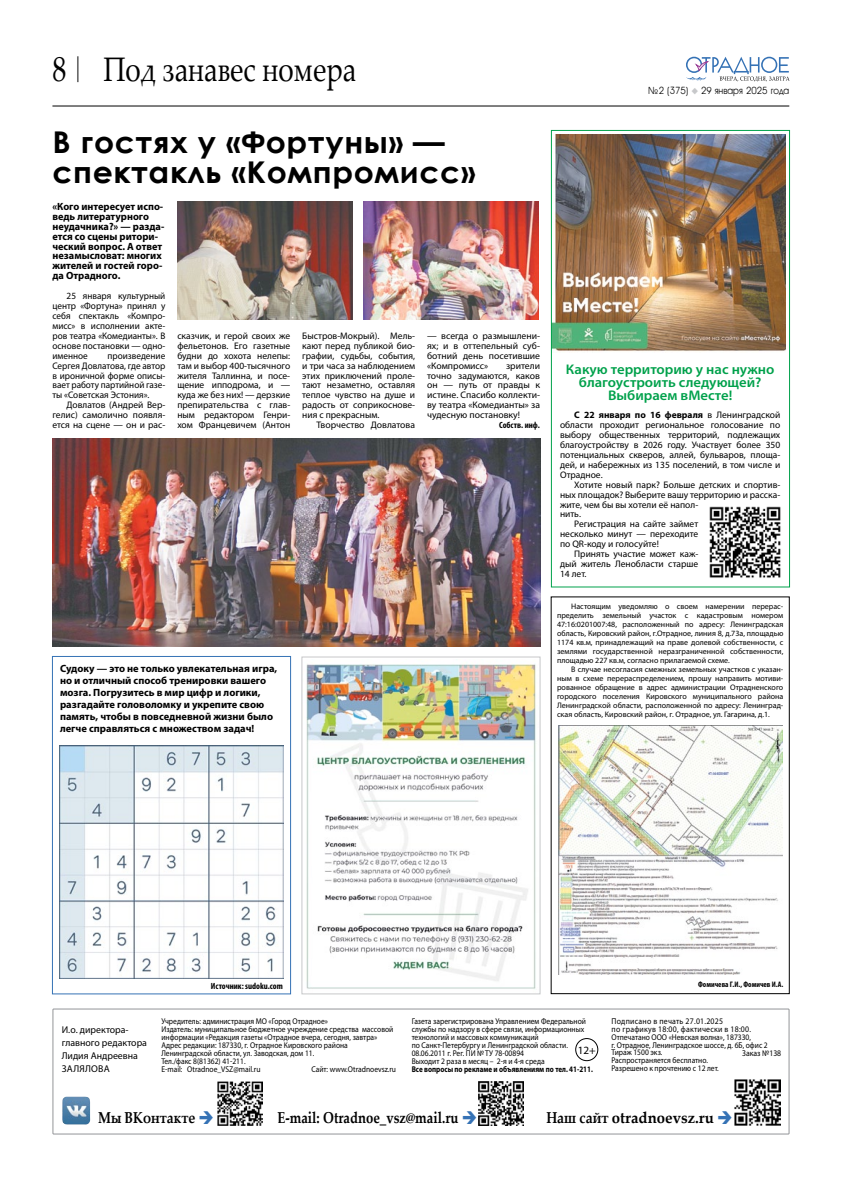
<style>
.page{position:relative;width:842px;height:1191px;background:#fff}
.page>*{position:absolute;margin:0;border:0;box-sizing:border-box;transform-origin:0 0}
.t1{font:35px "Palatino Linotype";color:#000;scale:.8 1}
.t2{font:34px "Palatino Linotype";color:#000;scale:.8 1}
.t3{font:700 30px/30px "Century Gothic";letter-spacing:.02em;color:#000;scale:1.05 1}
.t4{font:700 15.8px "Palatino Linotype";color:#000;scale:.83 1}
.t5{font:700 15.8px "Palatino Linotype";color:#000;scale:.82 1}
.t6{font:600 14px/13px "Myriad Pro";color:#00a14b;text-align:center;scale:1.05 1}
.t7{font:11.1px "Myriad Pro";color:#000}
.t8{font:700 10.5px/9.9px "Myriad Pro";color:#000}
.t9{font:300 10px "a Avante Rough";color:#000;scale:.95 1}
.t10{font:9.9px/12.8px "Myriad Pro";color:#000}
.t11{font:9.5px/9.9px "Myriad Pro";color:#000;text-align:justify}
.t12{font:700 condensed 9px "Myriad Pro";color:#000}
.t13{font:8.5px/8px "Myriad Pro";letter-spacing:.03em;color:#000;scale:.92 1}
.t14{font:8.5px "Myriad Pro";color:#000;scale:.91 1}
.t15{font:8.4px/7.9px "Myriad Pro";color:#000;scale:.9 1}
.t16{font:700 8.4px "Myriad Pro";color:#000;scale:.84 1}
.t17{font:8px/9px "Myriad Pro";color:#000;text-align:justify}
.t18{font:700 condensed 8px "Myriad Pro";color:#000}
.s1{font-family:"Times New Roman";font-size:28px}
.s2{color:#c7c8ca}
.s3{font-weight:700}
.s4{color:#3572b5}
</style>
<div class="page">
<hr style="left:52px;top:106px;width:737px;height:1px;background:#000">
<div style="left:52px;top:656px;width:239px;height:338px;border:1px solid #3572b5"></div>
<img style="left:558px;top:726px;width:225px;height:248px">
<img style="left:553px;top:135px;width:232px;height:217px">
<img style="left:709px;top:506px;width:72px;height:72px">
<div style="left:551px;top:130px;width:239px;height:457px;border:1px solid #00a14b"></div>
<img style="left:60px;top:746px;width:223px;height:232px">
<img style="left:306px;top:664px;width:230px;height:325px">
<div style="left:302px;top:657px;width:238px;height:337px;border:1px solid #c7c8ca"></div>
<img style="left:177px;top:202px;width:176px;height:117px">
<img style="left:364px;top:202px;width:175px;height:117px">
<img style="left:52px;top:438px;width:488px;height:208px">
<svg style="left:686px;top:57px;width:103px;height:25px"></svg>
<svg style="left:52px;top:1008px;width:738px;height:127px"></svg>
<div style="left:576px;top:1038px;width:22px;height:22px;border:1px solid #000;border-radius:50%"></div>
<img style="left:218px;top:1081px;width:45px;height:44px">
<img style="left:734px;top:1080px;width:46px;height:45px">
<img style="left:62px;top:1096px;width:28px;height:28px">
<img style="left:479px;top:1081px;width:44px;height:44px">
<h1 class="t1" style="left:52px;top:45px;width:36px">8 <span class="s1">|</span></h1>
<h2 class="t2" style="left:103px;top:45px;width:318px">Под занавес номера</h2>
<h3 class="t3" style="left:52px;top:126px;width:404px">В гостях у «Фортуны» — спектакль «Компромисс»</h3>
<p class="t8" style="left:52px;top:201px;width:113px">«Кого интересует испо&shy;ведь литературного неудачника?» — разда&shy;ется со сцены ритори&shy;ческий вопрос. А ответ незамысловат: многих жителей и гостей горо&shy;да Отрадного.</p>
<p class="t11" style="left:52px;top:291px;width:114px;text-indent:14px">25 января культурный центр «Фортуна» принял у себя спектакль «Компро&shy;мисс» в исполнении акте&shy;ров театра «Комедианты». В основе постановки — одно&shy;именное</p>
<p class="t11" style="left:52px;top:350px;width:114px;text-indent:55px">произведение Сергея Довлатова, где автор в ироничной форме описы&shy;вает работу партийной газе&shy;ты «Советская Эстония».</p>
<p class="t11" style="left:52px;top:400px;width:114px;text-indent:14px">Довлатов (Андрей Вер&shy;гелис) самолично появля&shy;ется на сцене — он и рас-</p>
<p class="t11" style="left:177px;top:330px;width:114px">сказчик, и герой своих же фельетонов. Его газетные будни до хохота нелепы: там и выбор 400-тысячного жителя Таллинна, и посе&shy;щение ипподрома, и — куда же без них! — дерзкие препирательства с глав&shy;ным редактором Генри&shy;хом Францевичем (Антон</p>
<p class="t11" style="left:302px;top:330px;width:114px">Быстров-Мокрый). Мель&shy;кают перед публикой био&shy;графии, судьбы, события, и три часа за наблюдением этих приключений проле&shy;тают незаметно, оставляя теплое чувство на душе и радость от соприкоснове&shy;ния с прекрасным.</p>
<p class="t11" style="left:316px;top:420px;width:100px">Творчество Довлатова</p>
<p class="t11" style="left:427px;top:330px;width:114px">— всегда о размышлени&shy;ях; и в оттепельный суб&shy;ботний день посетившие «Компромисс»</p>
<p class="t11" style="left:427px;top:360px;width:114px;text-indent:79px">зрители точно задумаются, каков он — путь от правды к истине. Спасибо коллекти&shy;ву театра «Комедианты» за чудесную постановку!</p>
<p class="t12" style="left:499px;top:419px;width:42px">Собств. инф.</p>
<p class="t8" style="left:60px;top:662px;width:219px;line-height:12px">Судоку — это не только увлекательная игра, но и отличный способ тренировки вашего мозга. Погрузитесь в мир цифр и логики, разгадайте головоломку и укрепите свою память, чтобы в повседневной жизни было легче справляться с множеством задач!</p>
<p class="t9" style="left:648px;top:85px;width:150px">№ 2 (375) <span class="s2">◆</span> 29 января 2025 года</p>
<h3 class="t6" style="left:566px;top:362px;width:200px">Какую территорию у нас нужно благоустроить следующей?<br>Выбираем вМесте!</h3>
<p class="t11" style="left:560px;top:410px;width:222px;text-indent:14px"><span class="s3">С 22 января по 16 февраля</span> в Ленинградской области проходит региональное голосование по выбору общественных территорий, подлежащих благоустройству в 2026 году. Участвует более 350 потенциальных скверов, аллей, бульваров, площа&shy;дей, и набережных из 135 поселений, в том числе и Отрадное.</p>
<p class="t11" style="left:574px;top:479px;width:208px">Хотите новый парк? Больше детских и спортив-</p>
<p class="t11" style="left:560px;top:489px;width:222px">ных площадок? Выберите вашу территорию и расска-</p>
<p class="t11" style="left:560px;top:499px;width:140px">жите, чем бы вы хотели её напол-</p>
<p class="t11" style="left:560px;top:509px;width:22px">нить.</p>
<p class="t11" style="left:574px;top:519px;width:126px">Регистрация на сайте займет</p>
<p class="t11" style="left:560px;top:529px;width:140px">несколько минут — переходите</p>
<p class="t11" style="left:560px;top:539px;width:100px">по QR-коду и голосуйте!</p>
<p class="t11" style="left:574px;top:549px;width:126px">Принять участие может каж-</p>
<p class="t11" style="left:560px;top:559px;width:140px">дый житель Ленобласти старше</p>
<p class="t11" style="left:560px;top:569px;width:28px">14 лет.</p>
<p class="t17" style="left:557px;top:601px;width:228px;text-indent:14px">Настоящим уведомляю о своем намерении перерас&shy;пределить земельный участок с кадастровым номером 47:16:0201007:48, расположенный по адресу: Ленинградская область, Кировский район, г.Отрадное, линия 8, д.73а, площадью 1174 кв.м, принадлежащий на праве долевой собственности, с землями государственной неразграниченной собственности, площадью 227 кв.м, согласно прилагаемой схеме.</p>
<p class="t17" style="left:557px;top:664px;width:228px;text-indent:14px">В случае несогласия смежных земельных участков с указан&shy;ным в схеме перераспределением, прошу направить мотиви&shy;рованное обращение в адрес администрации Отрадненского городского поселения Кировского муниципального района Ленинградской области, расположенной по адресу: Ленинград&shy;ская область, Кировский район, г. Отрадное, ул. Гагарина, д.1.</p>
<p class="t10" style="left:62px;top:1023px;width:87px">И.о. директора&shy;главного редактора<br>Лидия Андреевна<br>Залялова</p>
<p class="t12" style="left:211px;top:980px;width:73px">Источник: sudoku.com</p>
<p class="t15" style="left:161px;top:1017px;width:259px">Учредитель: администрация МО «Город Отрадное»<br>Издатель: муниципальное бюджетное учреждение средства массовой информации «Редакция газеты «Отрадное вчера, сегодня, завтра» Адрес редакции: 187330, г. Отрадное Кировского района Ленинградской области, ул. Заводская, дом 11.<br>Тел./факс 8(81362) 41-211.<br>E-mail: Otradnoe_VSZ@mail.ru</p>
<p class="t15" style="left:311px;top:1064px;width:96px">Сайт: www.Otradnoevsz.ru</p>
<p class="t15" style="left:412px;top:1017px;width:195px">Газета зарегистрирована Управлением Федеральной службы по надзору в сфере связи, информационных технологий и массовых коммуникаций<br>по Санкт-Петербургу и Ленинградской области.<br>08.06.2011 г. Рег. ПИ №ТУ 78-00894<br>Выходит 2 раза в месяц – 2-я и 4-я среда</p>
<p class="t16" style="left:412px;top:1063px;width:217px">Все вопросы по рекламе и объявлениям по тел. 41-211.</p>
<p class="t7" style="left:578px;top:1043px;width:20px">12+</p>
<p class="t18" style="left:698px;top:979px;width:87px">Фомичева Г.И., Фомичев И.А.</p>
<p class="t13" style="left:612px;top:1016px;width:153px">Подписано в печать 27.01.2025<br>по графикув 18:00, фактически в 18:00.</p>
<p class="t14" style="left:742px;top:1047px;width:44px">Заказ №138</p>
<p class="t15" style="left:611px;top:1032px;width:175px">Отпечатано ООО «Невская волна», 187330,<br>г. Отрадное, Ленинградское шоссе, д. 6Б, офис 2<br>Тираж 1500 экз.<br>Распространяется бесплатно.<br>Разрешено к прочтению с 12 лет.</p>
<h3 class="t5" style="left:98px;top:1106px;width:143px">Мы ВКонтакте <span class="s4">➔</span></h3>
<h3 class="t4" style="left:277px;top:1106px;width:242px">E-mail: Otradnoe_vsz@mail.ru <span class="s4">➔</span></h3>
<h3 class="t4" style="left:546px;top:1106px;width:226px">Наш сайт otradnoevsz.ru <span class="s4">➔</span></h3>
</div>
